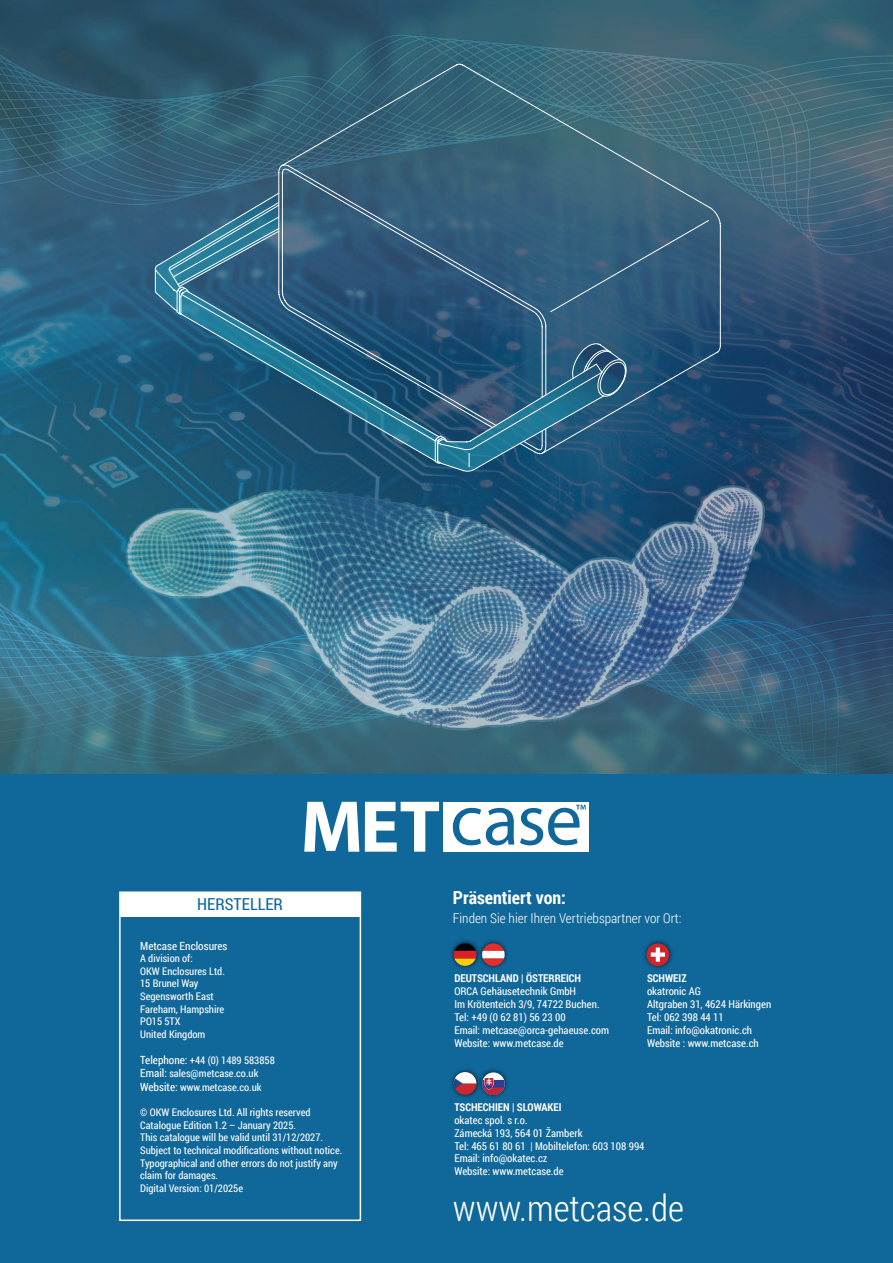
<style>
.page{position:relative;width:893px;height:1263px;background:#fff}
.page>*{position:absolute;margin:0;border:0;box-sizing:border-box;transform-origin:0 0}
.t1{font:300 36px "Roboto Condensed";color:#fff}
.t2{font:700 18px "Roboto Condensed";color:#fff}
.t3{font:16.5px "Roboto Condensed";color:#10679a}
.t4{font:300 13.5px "Roboto Condensed";color:#fff}
.t5{font:11.25px "Roboto Condensed";color:#fff}
.t6{font:10.8px/12.9px "Roboto Condensed";color:#fff}
.t7{font:700 10.8px "Roboto Condensed";color:#fff}
.t8{font:10.5px/12.6px "Roboto Condensed";color:#fff}
.s1{font-size:11.25px}
</style>
<div class="page">
<img style="left:0;top:0;width:893px;height:774px">
<img style="left:93px;top:436px;width:714px;height:325px">
<svg style="left:278px;top:63px;width:443px;height:392px;background:#376279"></svg>
<svg style="left:281px;top:168px;width:322px;height:24px;background:#3b6279"></svg>
<svg style="left:154px;top:192px;width:473px;height:280px;background:#2c5f7e"></svg>
<div style="left:0;top:774px;width:893px;height:489px;background:#10679a"></div>
<img style="left:451px;top:940px;width:23px;height:29px">
<svg style="left:454px;top:943px;width:21px;height:23px"></svg>
<img style="left:451px;top:1069px;width:24px;height:29px">
<div style="left:454px;top:1072px;width:22px;height:23px;background:#ca2730;border-radius:50%"></div>
<svg style="left:454px;top:1072px;width:21px;height:16px"></svg>
<img style="left:644px;top:940px;width:29px;height:29px">
<div style="left:647px;top:943px;width:22px;height:23px;background:#cd272e;border-radius:50%"></div>
<svg style="left:651px;top:947px;width:14px;height:15px"></svg>
<img style="left:475px;top:940px;width:33px;height:29px">
<svg style="left:482px;top:943px;width:23px;height:23px"></svg>
<img style="left:475px;top:1069px;width:33px;height:29px">
<svg style="left:482px;top:1072px;width:23px;height:23px"></svg>
<svg style="left:482px;top:1078px;width:23px;height:17px"></svg>
<div style="left:444px;top:802px;width:145px;height:50px;background:#fff"></div>
<svg style="left:304px;top:802px;width:55px;height:50px"></svg>
<svg style="left:365px;top:802px;width:74px;height:50px"></svg>
<svg style="left:453px;top:808px;width:61px;height:37px"></svg>
<svg style="left:520px;top:805px;width:66px;height:40px"></svg>
<div style="left:119px;top:891px;width:242px;height:330px;border:2px solid #fff"></div>
<div style="left:120px;top:892px;width:240px;height:25px;background:#fff"></div>
<h3 class="t3" style="left:197px;top:893px;width:87px">HERSTELLER</h3>
<p class="t5" style="left:140px;top:938px;width:89px">Metcase Enclosures</p>
<p class="t8" style="left:140px;top:952px;width:86px">A division of:<br>OKW Enclosures Ltd.<br>15 Brunel Way<br>Segensworth East<br>Fareham, Hampshire<br>PO15 5TX<br>United Kingdom</p>
<p class="t8" style="left:140px;top:1053px;width:136px;line-height:13.5px"><span class="s1">Telephone:</span> +44 (0) 1489 583858<br><span class="s1">Email:</span> sales@metcase.co.uk<br><span class="s1">Website:</span> www.metcase.co.uk</p>
<p class="t8" style="left:140px;top:1106px;width:204px">© OKW Enclosures Ltd. All rights reserved Catalogue Edition 1.2 – January 2025.<br>This catalogue will be valid until 31/12/2027.<br>Subject to technical modifications without notice.<br>Typographical and other errors do not justify any claim for damages.<br>Digital Version: 01/2025e</p>
<h2 class="t2" style="left:453px;top:885px;width:115px">Präsentiert von:</h2>
<p class="t4" style="left:453px;top:909px;width:230px">Finden Sie hier Ihren Vertriebspartner vor Ort:</p>
<p class="t7" style="left:454px;top:970px;width:128px">DEUTSCHLAND | ÖSTERREICH</p>
<p class="t6" style="left:454px;top:984px;width:156px">ORCA Gehäusetechnik GmbH<br>Im Krötenteich 3/9, 74722 Buchen.<br>Tel: +49 (0 62 81) 56 23 00<br>Email: metcase@orca-gehaeuse.com<br>Website: www.metcase.de</p>
<p class="t7" style="left:647px;top:970px;width:41px">SCHWEIZ</p>
<p class="t6" style="left:647px;top:984px;width:126px">okatronic AG<br>Altgraben 31, 4624 Härkingen<br>Tel: 062 398 44 11<br>Email: info@okatronic.ch<br>Website : www.metcase.ch</p>
<p class="t7" style="left:454px;top:1099px;width:109px">TSCHECHIEN | SLOWAKEI</p>
<p class="t6" style="left:454px;top:1113px;width:192px">okatec spol. s r.o.<br>Zámecká 193, 564 01 Žamberk<br>Tel: 465 61 80 61 | Mobiltelefon: 603 108 994<br>Email: info@okatec.cz<br>Website: www.metcase.de</p>
<h1 class="t1" style="left:453px;top:1183px;width:233px">www.metcase.de</h1>
</div>
